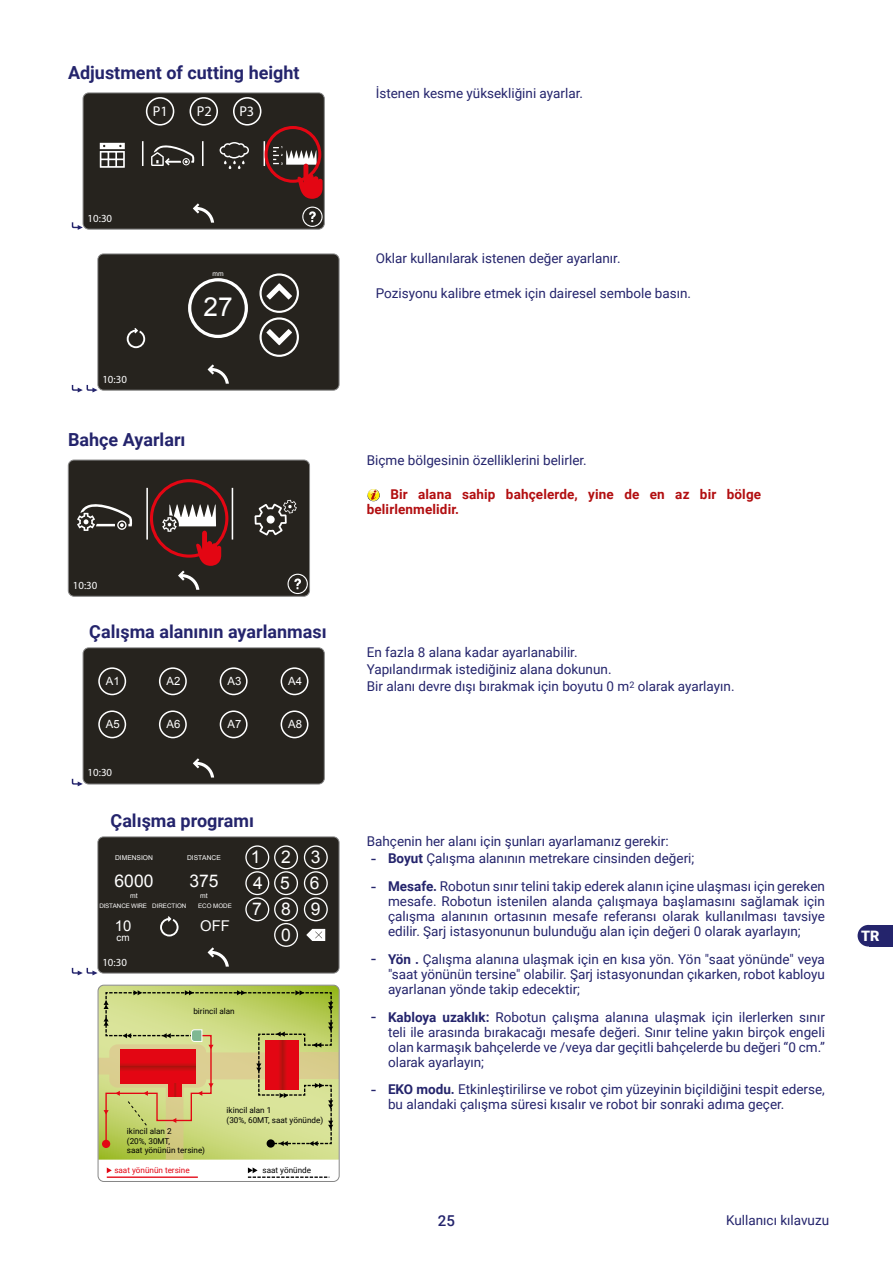
<style>
.page{position:relative;width:893px;height:1263px;background:#fff}
.page>*{position:absolute;margin:0;border:0;box-sizing:border-box;transform-origin:0 0}
.t1{font:26.25px "Arial";color:#fff}
.t2{font:700 18px "Roboto";color:#24246c}
.t3{font:17.4px/26px "Arial";letter-spacing:1.135em;color:#fff;text-align:center}
.t4{font:17.4px "Arial";letter-spacing:1.005em;color:#fff}
.t5{font:500 15px "Roboto";color:#24246c}
.t6{font:14.85px "Arial";color:#fff}
.t7{font:900 14.4px "Roboto";color:#fff}
.t8{font:14.25px "Myriad Pro";color:#fff}
.t9{font:13.5px/15px "Roboto";color:#24246c;text-align:justify}
.t10{font:700 13.5px/15px "Roboto";letter-spacing:.01em;color:#b20e10}
.t11{font:11.4px "Arial";color:#fff}
.t12{font:10.8px "Myriad Pro";color:#fff}
.t13{font:9.75px "Arial";color:#fff}
.t14{font:8.1px/9.4px "Roboto";color:#000}
.t15{font:8.1px "Roboto";color:#e30613}
.t16{font:6.75px "Arial";color:#fff}
.t17{font:6.15px "Arial";letter-spacing:-.02em;color:#fff}
.t18{font:6.15px "Arial";color:#fff}
.s1{font-size:18px}
.s2{font-weight:700}
</style>
<div class="page">
<div style="left:868px;top:925px;width:25px;height:21px;background:#24246c"></div>
<div style="left:858px;top:925px;width:21px;height:21px;background:#24246c;border-radius:50%"></div>
<svg style="left:72px;top:93px;width:252px;height:137px;background:#413734"></svg>
<div style="left:83px;top:93px;width:242px;height:136px;border:1px solid #878787;border-radius:6px"></div>
<svg style="left:72px;top:385px;width:26px;height:7px"></svg>
<div style="left:98px;top:254px;width:241px;height:136px;background:#26231e"></div>
<svg style="left:127px;top:328px;width:18px;height:20px"></svg>
<svg style="left:208px;top:364px;width:21px;height:20px"></svg>
<svg style="left:188px;top:278px;width:60px;height:60px"></svg>
<svg style="left:259px;top:273px;width:40px;height:84px"></svg>
<div style="left:98px;top:254px;width:241px;height:136px;border:1px solid #878787;border-radius:6px"></div>
<svg style="left:68px;top:460px;width:242px;height:136px;background:#3a2e2a"></svg>
<div style="left:68px;top:460px;width:242px;height:136px;border:1px solid #878787;border-radius:6px"></div>
<svg style="left:367px;top:489px;width:13px;height:12px"></svg>
<svg style="left:72px;top:649px;width:252px;height:137px;background:#393632"></svg>
<div style="left:83px;top:647px;width:242px;height:137px;border:1px solid #878787;border-radius:6px"></div>
<svg style="left:72px;top:837px;width:267px;height:138px;background:#45423e"></svg>
<div style="left:98px;top:836px;width:241px;height:137px;border:1px solid #878787;border-radius:6px"></div>
<svg style="left:98px;top:985px;width:241px;height:175px;background:#c9b86f"></svg>
<svg style="left:107px;top:1167px;width:5px;height:6px"></svg>
<svg style="left:248px;top:1167px;width:81px;height:11px"></svg>
<hr style="left:107px;top:1176px;width:91px;height:2px;background:#e30613">
<div style="left:98px;top:985px;width:241px;height:197px;border:1px solid #878787;border-radius:6px"></div>
<h2 class="t2" style="left:68px;top:60px;width:233px">Adjustment of cutting height</h2>
<p class="t8" style="left:153px;top:102px;width:16px">P1</p>
<p class="t8" style="left:197px;top:103px;width:16px">P2</p>
<p class="t8" style="left:239px;top:102px;width:16px">P3</p>
<p class="t12" style="left:88px;top:211px;width:26px">10:30</p>
<p class="t16" style="left:212px;top:269px;width:13px">mm</p>
<h1 class="t1" style="left:203px;top:289px;width:31px">27</h1>
<p class="t12" style="left:102px;top:372px;width:26px">10:30</p>
<h2 class="t2" style="left:68px;top:427px;width:119px">Bahçe Ayarları</h2>
<p class="t12" style="left:73px;top:578px;width:26px">10:30</p>
<h2 class="t2" style="left:89px;top:619px;width:239px">Çalışma alanının ayarlanması</h2>
<p class="t11" style="left:106px;top:673px;width:15px">A1</p>
<p class="t11" style="left:166px;top:673px;width:15px">A2</p>
<p class="t11" style="left:227px;top:673px;width:15px">A3</p>
<p class="t11" style="left:288px;top:673px;width:15px">A4</p>
<p class="t11" style="left:106px;top:716px;width:15px">A5</p>
<p class="t11" style="left:166px;top:716px;width:15px">A6</p>
<p class="t11" style="left:227px;top:716px;width:15px">A7</p>
<p class="t11" style="left:288px;top:716px;width:15px">A8</p>
<p class="t12" style="left:88px;top:766px;width:26px">10:30</p>
<h2 class="t2" style="left:111px;top:808px;width:145px">Çalışma programı</h2>
<p class="t16" style="left:115px;top:853px;width:39px">DIMENSION</p>
<p class="t16" style="left:130px;top:892px;width:9px">mt</p>
<p class="t13" style="left:117px;top:931px;width:15px">cm</p>
<p class="t16" style="left:187px;top:853px;width:35px">DISTANCE</p>
<p class="t4" style="left:115px;top:869px;width:40px">6000</p>
<p class="t4" style="left:189px;top:869px;width:31px">375</p>
<p class="t16" style="left:200px;top:892px;width:9px">mt</p>
<p class="t17" style="left:99px;top:902px;width:89px">DISTANCE WIRE DIRECTION</p>
<p class="t18" style="left:198px;top:902px;width:35px">ECO MODE</p>
<p class="t6" style="left:115px;top:916px;width:18px">10</p>
<p class="t6" style="left:200px;top:916px;width:31px">OFF</p>
<p class="t12" style="left:102px;top:955px;width:26px">10:30</p>
<p class="t14" style="left:193px;top:1006px;width:43px">birincil alan</p>
<p class="t3" style="left:251px;top:844px;width:71px">123<br>456<br>789<br>0</p>
<p class="t14" style="left:127px;top:1126px;width:80px">ikincil alan 2<br>(20%, 30MT,<br>saat yönünün tersine)</p>
<p class="t14" style="left:227px;top:1105px;width:98px">ikincil alan 1<br>(30%, 60MT, saat yönünde)</p>
<p class="t15" style="left:114px;top:1164px;width:77px">saat yönünün tersine</p>
<p class="t14" style="left:263px;top:1165px;width:50px">saat yönünde</p>
<p class="t9" style="left:376px;top:85px;width:209px">İstenen kesme yüksekliğini ayarlar.</p>
<p class="t9" style="left:376px;top:250px;width:246px">Oklar kullanılarak istenen değer ayarlanır.</p>
<p class="t9" style="left:376px;top:285px;width:317px">Pozisyonu kalibre etmek için dairesel sembole basın.</p>
<p class="t9" style="left:367px;top:452px;width:222px">Biçme bölgesinin özelliklerini belirler.</p>
<p class="t10" style="left:367px;top:487px;width:396px;text-indent:24px">Bir alana sahip bahçelerde, yine de en az bir bölge belirlenmelidir.</p>
<p class="t9" style="left:367px;top:643px;width:369px;line-height:17.1px;text-align:left">En fazla 8 alana kadar ayarlanabilir.<br>Yapılandırmak istediğiniz alana dokunun.<br>Bir alanı devre dışı bırakmak için boyutu 0 m<sup>2</sup> olarak ayarlayın.</p>
<p class="t9" style="left:367px;top:833px;width:303px">Bahçenin her alanı için şunları ayarlamanız gerekir:</p>
<p class="t9" style="left:371px;top:850px;width:325px"><span class="s1">-</span> <span class="s2">Boyut</span> Çalışma alanının metrekare cinsinden değeri;</p>
<p class="t9" style="left:388px;top:878px;width:438px;text-indent:-17px"><span class="s1">-</span> <span class="s2">Mesafe.</span> Robotun sınır telini takip ederek alanın içine ulaşması için gereken mesafe. Robotun istenilen alanda çalışmaya başlamasını sağlamak için çalışma alanının ortasının mesafe referansı olarak kullanılması tavsiye edilir. Şarj istasyonunun bulunduğu alan için değeri 0 olarak ayarlayın;</p>
<p class="t9" style="left:388px;top:951px;width:438px;text-indent:-17px"><span class="s1">-</span> <span class="s2">Yön .</span> Çalışma alanına ulaşmak için en kısa yön. Yön "saat yönünde" veya "saat yönünün tersine" olabilir. Şarj istasyonundan çıkarken, robot kabloyu ayarlanan yönde takip edecektir;</p>
<p class="t9" style="left:388px;top:1009px;width:438px;text-indent:-17px"><span class="s1">-</span> <span class="s2">Kabloya uzaklık:</span> Robotun çalışma alanına ulaşmak için ilerlerken sınır teli ile arasında bırakacağı mesafe değeri. Sınır teline yakın birçok engeli olan karmaşık bahçelerde ve /veya dar geçitli bahçelerde bu değeri “0 cm.” olarak ayarlayın;</p>
<p class="t9" style="left:388px;top:1081px;width:438px;text-indent:-17px"><span class="s1">-</span> <span class="s2">EKO modu.</span> Etkinleştirilirse ve robot çim yüzeyinin biçildiğini tespit ederse, bu alandaki çalışma süresi kısalır ve robot bir sonraki adıma geçer.</p>
<p class="t7" style="left:861px;top:926px;width:20px">TR</p>
<p class="t5" style="left:438px;top:1210px;width:19px">25</p>
<p class="t9" style="left:726px;top:1212px;width:104px">Kullanıcı kılavuzu</p>
</div>
